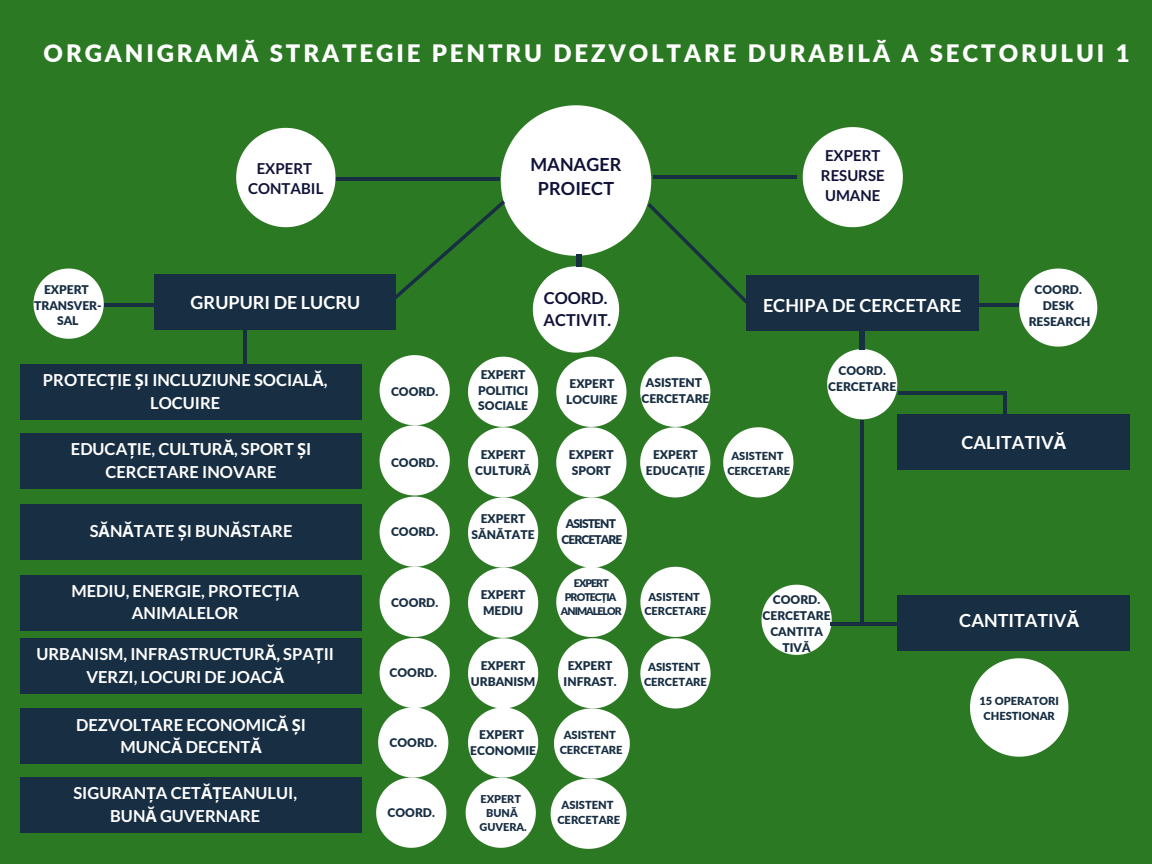
<style>
.page{position:relative;width:1152px;height:864px;background:#2c7924}
.page>*{position:absolute;margin:0;border:0;box-sizing:border-box;transform-origin:0 0}
.t1{font:900 24px "Lato";letter-spacing:.12em;color:#fff}
.t2{font:700 18px "Lato";color:#fff}
.t3{font:700 18px/24.8px "Lato";color:#101238;text-align:center}
.t4{font:700 16.5px/22.5px "Lato";color:#fff;text-align:center}
.t5{font:700 16.35px/22.2px "Lato";color:#101238}
.t6{font:700 15px/20.2px "Lato";color:#101238;text-align:center}
.t7{font:900 12px/15.8px "Lato";color:#172e43;text-align:center}
.t8{font:900 12px/15.8px "Lato";letter-spacing:-.075em;color:#172e43;text-align:center}
.t9{font:900 11.1px/14.5px "Lato";color:#172e43;text-align:center}
.t10{font:900 10.95px/14.4px "Lato";color:#172e43;text-align:center}
.t11{font:900 10.8px/14.2px "Lato";color:#172e43;text-align:center}
.t12{font:900 10.5px/13.8px "Lato";letter-spacing:-.09em;color:#172e43;text-align:center}
.s1{font-family:"Noto Sans"}
</style>
<div class="page">
<hr style="left:308px;top:177px;width:192px;height:4px;background:#172e43">
<svg style="left:236px;top:128px;width:100px;height:99px"></svg>
<div style="left:155px;top:274px;width:241px;height:56px;background:#172e43"></div>
<div style="left:746px;top:275px;width:233px;height:55px;background:#172e43"></div>
<div style="left:20px;top:364px;width:342px;height:55px;background:#172e43"></div>
<div style="left:20px;top:433px;width:342px;height:56px;background:#172e43"></div>
<div style="left:20px;top:504px;width:342px;height:55px;background:#172e43"></div>
<div style="left:20px;top:575px;width:342px;height:55px;background:#172e43"></div>
<div style="left:20px;top:638px;width:342px;height:55px;background:#172e43"></div>
<div style="left:20px;top:708px;width:342px;height:55px;background:#172e43"></div>
<div style="left:20px;top:778px;width:342px;height:55px;background:#172e43"></div>
<hr style="left:243px;top:316px;width:4px;height:56px;background:#172e43">
<svg style="left:34px;top:269px;width:70px;height:70px"></svg>
<hr style="left:104px;top:304px;width:58px;height:3px;background:#172e43">
<div style="left:897px;top:414px;width:233px;height:55px;background:#172e43"></div>
<div style="left:897px;top:596px;width:233px;height:55px;background:#172e43"></div>
<svg style="left:970px;top:658px;width:98px;height:99px"></svg>
<svg style="left:1019px;top:269px;width:78px;height:78px"></svg>
<hr style="left:961px;top:304px;width:58px;height:3px;background:#172e43">
<hr style="left:1003px;top:391px;width:3px;height:30px;background:#172e43">
<hr style="left:898px;top:391px;width:107px;height:4px;background:#172e43">
<svg style="left:376px;top:105px;width:527px;height:744px"></svg>
<div style="left:576px;top:254px;width:6px;height:12px;background:#172e43"></div>
<h1 class="t1" style="left:44px;top:38px;width:1088px">ORGANIGRAMĂ STRATEGIE PENTRU DEZVOLTARE DURABILĂ A SECTORULUI 1</h1>
<p class="t6" style="left:248px;top:158px;width:77px">EXPERT<br>CONTABIL</p>
<h2 class="t3" style="left:530px;top:151px;width:93px">MANAGER<br>PROIECT</h2>
<p class="t6" style="left:821px;top:145px;width:65px;text-align:left">EXPERT<br>RESURSE<br>UMANE</p>
<p class="t7" style="left:34px;top:281px;width:69px">EXPERT<br>TRANSVER-<br>SAL</p>
<h2 class="t2" style="left:191px;top:291px;width:171px">GRUPURI DE LUCRU</h2>
<h3 class="t4" style="left:43px;top:369px;width:286px">PROTEC<span class="s1">Ț</span>IE <span class="s1">Ș</span>I INCLUZIUNE SOCIAL<span class="s1">Ă</span>,<br>LOCUIRE</h3>
<h3 class="t4" style="left:71px;top:438px;width:242px">EDUCA<span class="s1">Ț</span>IE, CULTUR<span class="s1">Ă</span>, SPORT <span class="s1">Ș</span>I<br>CERCETARE INOVARE</h3>
<h3 class="t4" style="left:90px;top:519px;width:204px">S<span class="s1">Ă</span>N<span class="s1">Ă</span>TATE <span class="s1">Ș</span>I BUN<span class="s1">Ă</span>STARE</h3>
<h3 class="t4" style="left:71px;top:579px;width:229px">MEDIU, ENERGIE, PROTEC<span class="s1">Ț</span>IA<br>ANIMALELOR</h3>
<h3 class="t4" style="left:37px;top:643px;width:299px">URBANISM, INFRASTRUCTUR<span class="s1">Ă</span>, SPA<span class="s1">Ț</span>II<br>VERZI, LOCURI DE JOAC<span class="s1">Ă</span></h3>
<h3 class="t4" style="left:76px;top:713px;width:232px">DEZVOLTARE ECONOMIC<span class="s1">Ă Ș</span>I<br>MUNC<span class="s1">Ă</span> DECENT<span class="s1">Ă</span></h3>
<h3 class="t4" style="left:73px;top:782px;width:225px">SIGURAN<span class="s1">Ț</span>A CET<span class="s1">ĂȚ</span>EANULUI,<br>BUN<span class="s1">Ă</span> GUVERNARE</h3>
<p class="t7" style="left:391px;top:384px;width:49px">COORD.</p>
<h3 class="t5" style="left:543px;top:286px;width:69px">COORD.<br>ACTIVIT.</h3>
<p class="t7" style="left:478px;top:366px;width:52px;text-align:left">EXPERT<br>POLITICI<br>SOCIALE</p>
<p class="t7" style="left:566px;top:376px;width:53px;text-align:left">EXPERT<br>LOCUIRE</p>
<p class="t7" style="left:642px;top:374px;width:69px">ASISTENT<br>CERCETARE</p>
<h2 class="t2" style="left:763px;top:294px;width:200px">ECHIPA DE CERCETARE</h2>
<p class="t7" style="left:828px;top:363px;width:69px">COORD.<br>CERCETARE</p>
<p class="t7" style="left:1029px;top:282px;width:63px">COORD.<br>DESK<br>RESEARCH</p>
<p class="t7" style="left:391px;top:454px;width:49px">COORD.</p>
<p class="t7" style="left:475px;top:446px;width:57px">EXPERT<br>CULTURĂ</p>
<p class="t7" style="left:569px;top:446px;width:46px;text-align:left">EXPERT<br>SPORT</p>
<p class="t7" style="left:646px;top:446px;width:61px">EXPERT<br>EDUCAȚIE</p>
<p class="t9" style="left:727px;top:449px;width:64px">ASISTENT<br>CERCETARE</p>
<p class="t7" style="left:391px;top:524px;width:49px">COORD.</p>
<p class="t7" style="left:472px;top:511px;width:65px">EXPERT<br>SĂNĂTATE</p>
<p class="t8" style="left:562px;top:516px;width:62px">ASISTENT<br>CERCETARE</p>
<p class="t7" style="left:391px;top:595px;width:49px">COORD.</p>
<p class="t7" style="left:481px;top:587px;width:46px;text-align:left">EXPERT<br>MEDIU</p>
<p class="t12" style="left:561px;top:576px;width:62px">EXPERT<br>PROTECȚIA<br>ANIMALELOR</p>
<p class="t10" style="left:644px;top:589px;width:64px">ASISTENT<br>CERCETARE</p>
<p class="t7" style="left:390px;top:665px;width:49px">COORD.</p>
<p class="t7" style="left:471px;top:657px;width:66px">EXPERT<br>URBANISM</p>
<p class="t7" style="left:564px;top:657px;width:55px">EXPERT<br>INFRAST.</p>
<p class="t9" style="left:644px;top:660px;width:64px">ASISTENT<br>CERCETARE</p>
<p class="t7" style="left:390px;top:734px;width:49px">COORD.</p>
<p class="t7" style="left:470px;top:726px;width:67px">EXPERT<br>ECONOMIE</p>
<p class="t7" style="left:388px;top:805px;width:49px">COORD.</p>
<p class="t11" style="left:480px;top:791px;width:49px">EXPERT<br>BUNĂ<br>GUVERA.</p>
<p class="t9" style="left:560px;top:727px;width:64px">ASISTENT<br>CERCETARE</p>
<p class="t9" style="left:557px;top:798px;width:64px">ASISTENT<br>CERCETARE</p>
<p class="t7" style="left:763px;top:592px;width:69px">COORD.<br>CERCETARE<br>CANTITA<br>TIVĂ</p>
<h2 class="t2" style="left:961px;top:432px;width:106px">CALITATIV<span class="s1">Ă</span></h2>
<h2 class="t2" style="left:959px;top:609px;width:121px">CANTITATIV<span class="s1">Ă</span></h2>
<p class="t9" style="left:980px;top:694px;width:81px">15 OPERATORI<br>CHESTIONAR</p>
</div>
